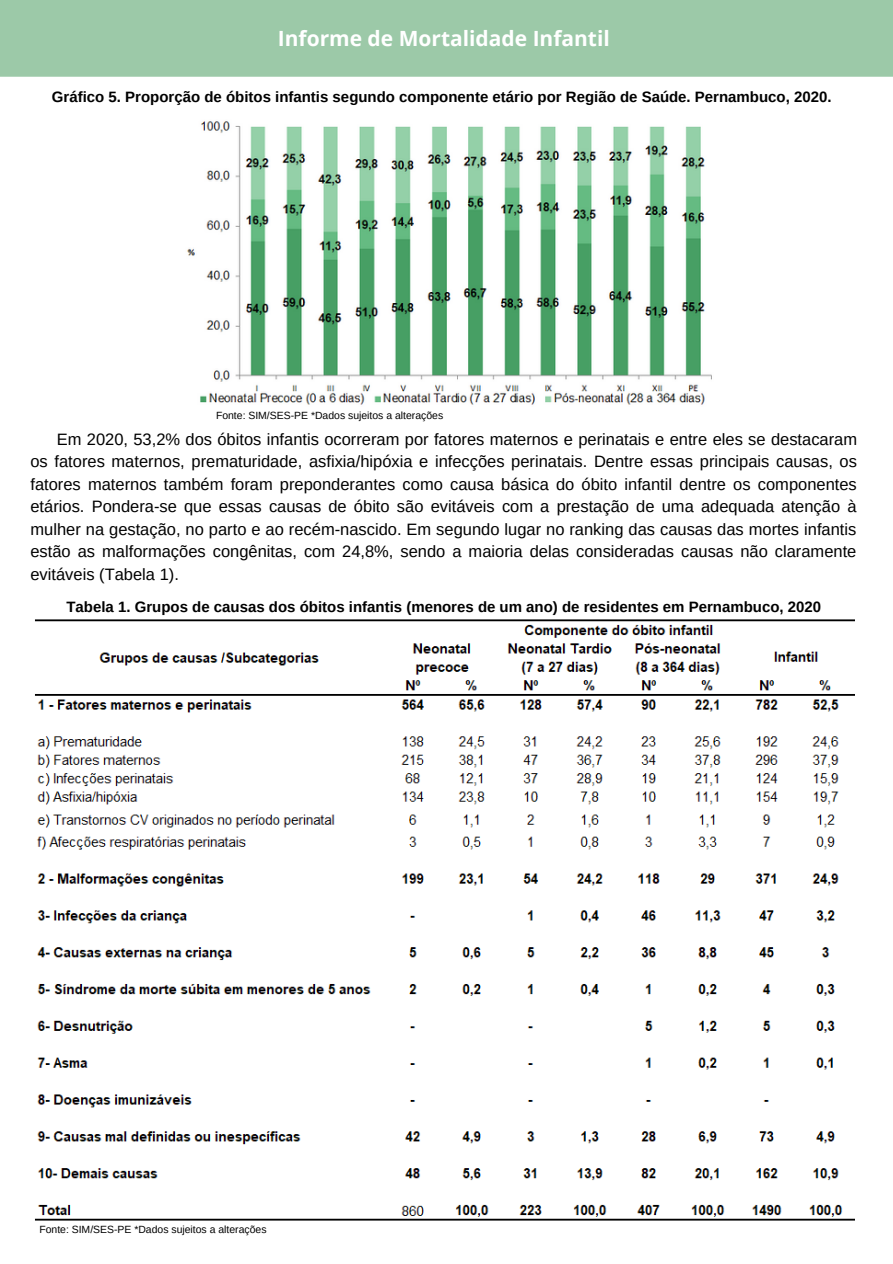
<style>
.page{position:relative;width:893px;height:1264px;background:#fff}
.page>*{position:absolute;margin:0;border:0;box-sizing:border-box;transform-origin:0 0}
.t1{font:700 21px "Open Sans";color:#fff}
.t2{font:16.5px/22.5px "Arimo";color:#000;text-align:justify}
.t3{font:700 15px "Arimo";color:#000}
.t4{font:10.5px "Arimo";color:#000}
</style>
<div class="page">
<div style="left:0;top:0;width:892px;height:76px;background:#9cc9a8"></div>
<img style="left:187px;top:121px;width:525px;height:284px">
<img style="left:35px;top:619px;width:819px;height:602px">
<p class="t1" style="left:278px;top:23px;width:333px">Informe de Mortalidade Infantil</p>
<p class="t3" style="left:52px;top:89px;width:781px">Gráfico 5. Proporção de óbitos infantis segundo componente etário por Região de Saúde. Pernambuco, 2020.</p>
<p class="t4" style="left:216px;top:409px;width:229px">Fonte: SIM/SES-PE *Dados sujeitos a alterações</p>
<p class="t2" style="left:30px;top:427px;width:828px;text-indent:26px">Em 2020, 53,2% dos óbitos infantis ocorreram por fatores maternos e perinatais e entre eles se destacaram os fatores maternos, prematuridade, asfixia/hipóxia e infecções perinatais. Dentre essas principais causas, os fatores maternos também foram preponderantes como causa básica do óbito infantil dentre os componentes etários. Pondera-se que essas causas de óbito são evitáveis com a prestação de uma adequada atenção à mulher na gestação, no parto e ao recém-nascido. Em segundo lugar no ranking das causas das mortes infantis estão as malformações congênitas, com 24,8%, sendo a maioria delas consideradas causas não claramente evitáveis (Tabela 1).</p>
<p class="t3" style="left:66px;top:599px;width:756px">Tabela 1. Grupos de causas dos óbitos infantis (menores de um ano) de residentes em Pernambuco, 2020</p>
<p class="t4" style="left:39px;top:1222px;width:229px">Fonte: SIM/SES-PE *Dados sujeitos a alterações</p>
</div>
